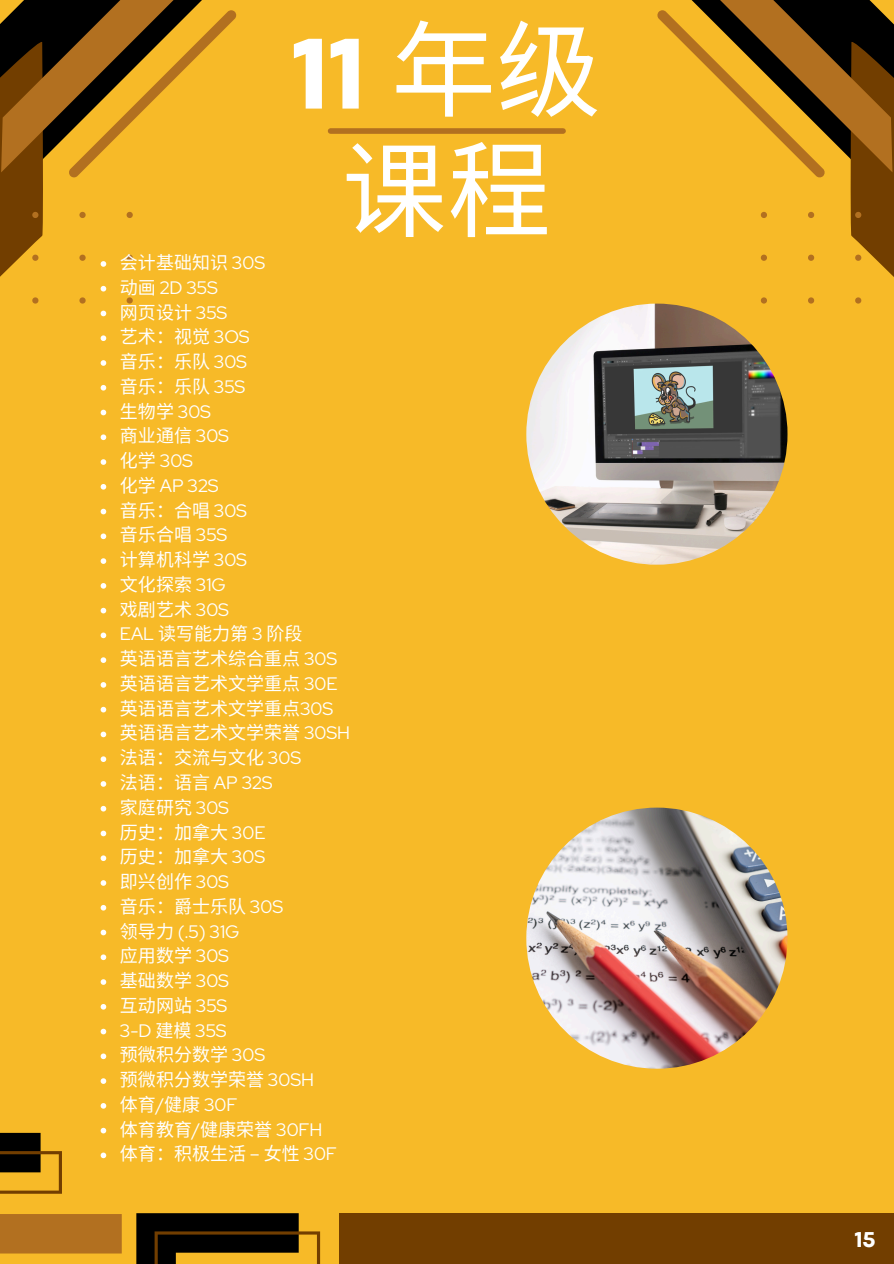
<style>
.page{position:relative;width:894px;height:1264px;background:#fff}
.page>*{position:absolute;margin:0;border:0;box-sizing:border-box;transform-origin:0 0}
.t1{font:800 105px "Codec Pro";color:#fff}
.t2{font:105px "Noto Sans CJ Ksc";color:#fff}
.t3{font:800 22.5px "Codec Pro";color:#fff}
.t4{font:18px "Noto Sans CJ Ksc";color:#fff}
.t5{font:18px "Red Hat Display";color:#fff}
.s1{font-family:"Noto Sans CJ Ksc";font-weight:400}
.s2{font-family:"Red Hat Display"}
.s3{font-family:"Noto Sans CJ Ksc"}
</style>
<div class="page">
<div style="left:0;top:0;width:893px;height:1263px;background:#f7ba28"></div>
<svg style="left:136px;top:1213px;width:184px;height:50px"></svg>
<div style="left:339px;top:1213px;width:554px;height:50px;background:#723e00"></div>
<svg style="left:657px;top:0;width:236px;height:510px"></svg>
<div style="left:330px;top:128px;width:233px;height:6px;background:#b27020"></div>
<svg style="left:0;top:0;width:237px;height:514px"></svg>
<svg style="left:101px;top:533px;width:5px;height:6px"></svg>
<svg style="left:101px;top:558px;width:5px;height:6px"></svg>
<svg style="left:101px;top:583px;width:5px;height:5px"></svg>
<svg style="left:101px;top:608px;width:5px;height:5px"></svg>
<svg style="left:101px;top:632px;width:5px;height:6px"></svg>
<svg style="left:101px;top:657px;width:5px;height:6px"></svg>
<svg style="left:101px;top:682px;width:5px;height:5px"></svg>
<svg style="left:101px;top:707px;width:5px;height:5px"></svg>
<svg style="left:101px;top:731px;width:5px;height:6px"></svg>
<svg style="left:101px;top:756px;width:5px;height:6px"></svg>
<svg style="left:101px;top:781px;width:5px;height:5px"></svg>
<svg style="left:101px;top:806px;width:5px;height:5px"></svg>
<svg style="left:101px;top:830px;width:5px;height:6px"></svg>
<svg style="left:101px;top:855px;width:5px;height:6px"></svg>
<svg style="left:101px;top:880px;width:5px;height:5px"></svg>
<svg style="left:101px;top:905px;width:5px;height:5px"></svg>
<svg style="left:101px;top:929px;width:5px;height:6px"></svg>
<svg style="left:101px;top:954px;width:5px;height:6px"></svg>
<svg style="left:101px;top:979px;width:5px;height:5px"></svg>
<svg style="left:101px;top:1004px;width:5px;height:5px"></svg>
<svg style="left:101px;top:1028px;width:5px;height:6px"></svg>
<svg style="left:101px;top:1053px;width:5px;height:6px"></svg>
<svg style="left:101px;top:1078px;width:5px;height:5px"></svg>
<svg style="left:101px;top:1103px;width:5px;height:5px"></svg>
<svg style="left:0;top:1127px;width:121px;height:127px"></svg>
<img style="left:526px;top:807px;width:261px;height:261px;border-radius:50%">
<img style="left:526px;top:303px;width:261px;height:261px;border-radius:50%">
<p class="t1" style="left:292px;top:36px;width:310px">11 <span class="s1">年级</span></p>
<p class="t4" style="left:120px;top:248px;width:147px">会计基础知识 <span class="s2">30S</span></p>
<p class="t2" style="left:341px;top:107px;width:211px">课程</p>
<p class="t5" style="left:120px;top:275px;width:99px"><span class="s3">动画</span> 2D 35S</p>
<p class="t4" style="left:120px;top:297px;width:109px">网页设计<span class="s2">35S</span></p>
<h1 class="t4" style="left:120px;top:322px;width:131px">艺术：视觉 <span class="s2">3OS</span></h1>
<p class="t4" style="left:120px;top:347px;width:129px">音乐：乐队 <span class="s2">30S</span></p>
<p class="t4" style="left:120px;top:372px;width:127px">音乐：乐队 <span class="s2">35S</span></p>
<p class="t4" style="left:120px;top:396px;width:93px">生物学 <span class="s2">30S</span></p>
<p class="t4" style="left:120px;top:421px;width:111px">商业通信 <span class="s2">30S</span></p>
<p class="t5" style="left:120px;top:449px;width:75px"><span class="s3">化学</span> 30S</p>
<p class="t5" style="left:120px;top:473px;width:100px"><span class="s3">化学</span> AP 32S</p>
<p class="t4" style="left:120px;top:495px;width:129px">音乐：合唱 <span class="s2">30S</span></p>
<p class="t4" style="left:120px;top:520px;width:109px">音乐合唱 <span class="s2">35S</span></p>
<p class="t4" style="left:120px;top:545px;width:129px">计算机科学 <span class="s2">30S</span></p>
<p class="t4" style="left:120px;top:570px;width:107px">文化探索 <span class="s2">31G</span></p>
<p class="t4" style="left:120px;top:594px;width:111px">戏剧艺术 <span class="s2">30S</span></p>
<p class="t4" style="left:120px;top:619px;width:184px"><span class="s2">EAL</span> 读写能力第 <span class="s2">3</span> 阶段</p>
<p class="t4" style="left:120px;top:644px;width:219px">英语语言艺术综合重点 <span class="s2">30S</span></p>
<p class="t4" style="left:120px;top:669px;width:219px">英语语言艺术文学重点 <span class="s2">30E</span></p>
<p class="t4" style="left:120px;top:693px;width:215px">英语语言艺术文学重点<span class="s2">30S</span></p>
<p class="t4" style="left:120px;top:718px;width:231px">英语语言艺术文学荣誉 <span class="s2">30SH</span></p>
<p class="t4" style="left:120px;top:743px;width:183px">法语：交流与文化 <span class="s2">30S</span></p>
<p class="t4" style="left:120px;top:768px;width:154px">法语：语言 <span class="s2">AP 32S</span></p>
<p class="t4" style="left:120px;top:792px;width:111px">家庭研究 <span class="s2">30S</span></p>
<p class="t4" style="left:120px;top:817px;width:147px">历史：加拿大 <span class="s2">30E</span></p>
<p class="t4" style="left:120px;top:842px;width:147px">历史：加拿大 <span class="s2">30S</span></p>
<p class="t4" style="left:120px;top:867px;width:111px">即兴创作 <span class="s2">30S</span></p>
<p class="t4" style="left:120px;top:891px;width:165px">音乐：爵士乐队 <span class="s2">30S</span></p>
<p class="t5" style="left:120px;top:919px;width:121px"><span class="s3">领导力</span> (.5) 31G</p>
<p class="t4" style="left:120px;top:941px;width:111px">应用数学 <span class="s2">30S</span></p>
<p class="t4" style="left:120px;top:966px;width:111px">基础数学 <span class="s2">30S</span></p>
<p class="t4" style="left:120px;top:990px;width:109px">互动网站 <span class="s2">35S</span></p>
<p class="t5" style="left:120px;top:1018px;width:108px">3-D <span class="s3">建模</span> 35S</p>
<p class="t4" style="left:120px;top:1040px;width:147px">预微积分数学 <span class="s2">30S</span></p>
<p class="t4" style="left:120px;top:1065px;width:195px">预微积分数学荣誉 <span class="s2">30SH</span></p>
<p class="t4" style="left:120px;top:1089px;width:119px">体育<span class="s2">/</span>健康 <span class="s2">30F</span></p>
<p class="t4" style="left:120px;top:1114px;width:204px">体育教育<span class="s2">/</span>健康荣誉 <span class="s2">30FH</span></p>
<p class="t4" style="left:120px;top:1139px;width:218px">体育：积极生活 <span class="s2">–</span> 女性 <span class="s2">30F</span></p>
<p class="t3" style="left:854px;top:1231px;width:22px">15</p>
</div>
